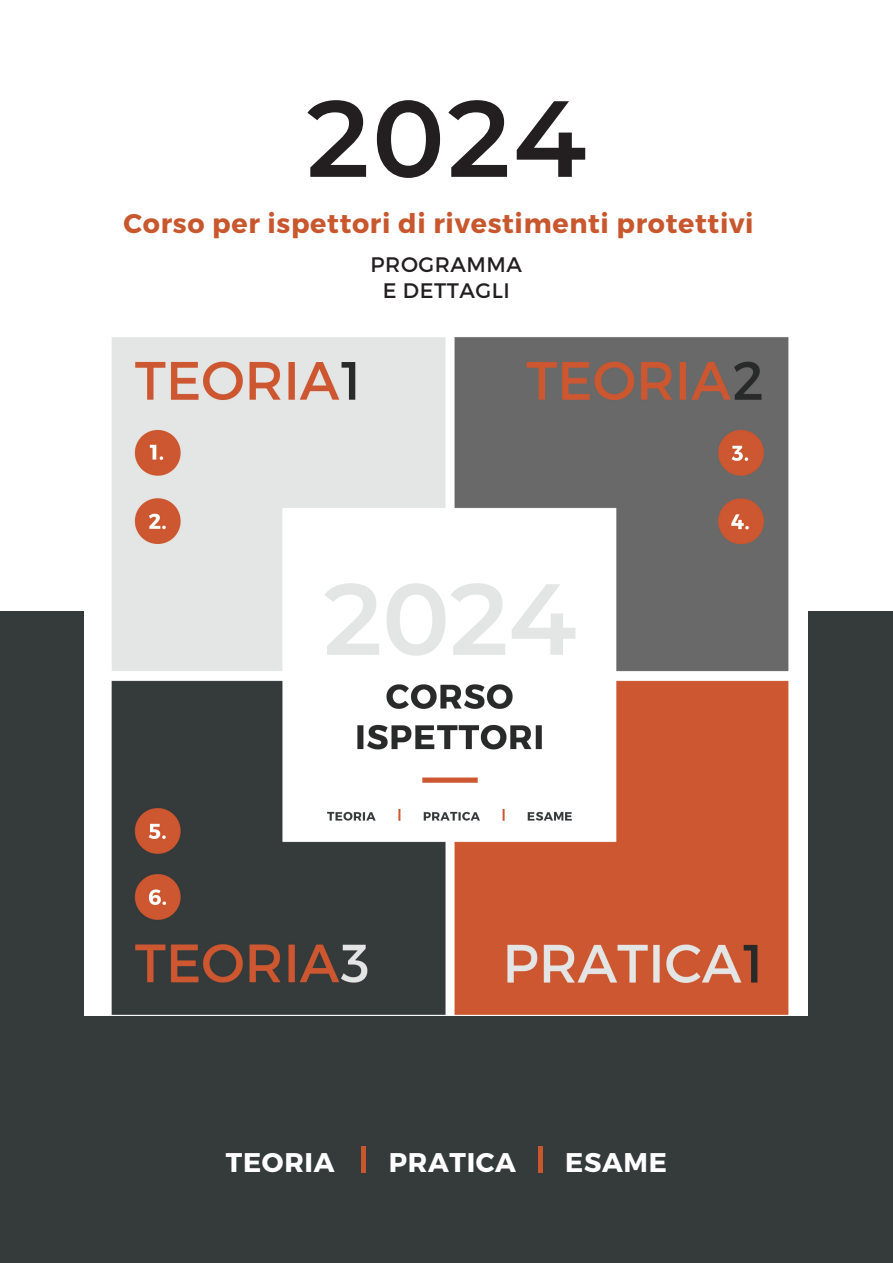
<style>
.page{position:relative;width:893px;height:1263px;background:#fff}
.page>*{position:absolute;margin:0;border:0;box-sizing:border-box;transform-origin:0 0}
.t1{font:600 108px "Montserrat";color:#231f20}
.t2{font:700 27px "Montserrat";letter-spacing:.025em;color:#c8572e}
.t3{font:700 27px "Montserrat";letter-spacing:.025em;color:#fff}
.t4{font:21px/25.2px "Montserrat";letter-spacing:.025em;color:#231f20;text-align:center}
</style>
<div class="page">
<div style="left:0;top:611px;width:893px;height:652px;background:#353a3a"></div>
<img style="left:85px;top:337px;width:723px;height:678px">
<hr style="left:362px;top:1146px;width:4px;height:26px;background:#c8572e">
<div style="left:538px;top:1146px;width:5px;height:26px;background:#c8572e"></div>
<h1 class="t1" style="left:307px;top:62px;width:281px">2024</h1>
<p class="t2" style="left:124px;top:207px;width:632px">Corso per ispettori di rivestimenti protettivi</p>
<p class="t4" style="left:371px;top:252px;width:153px">PROGRAMMA<br>E DETTAGLI</p>
<p class="t3" style="left:226px;top:1146px;width:110px">TEORIA</p>
<p class="t3" style="left:389px;top:1146px;width:129px">PRATICA</p>
<p class="t3" style="left:565px;top:1146px;width:103px">ESAME</p>
</div>
